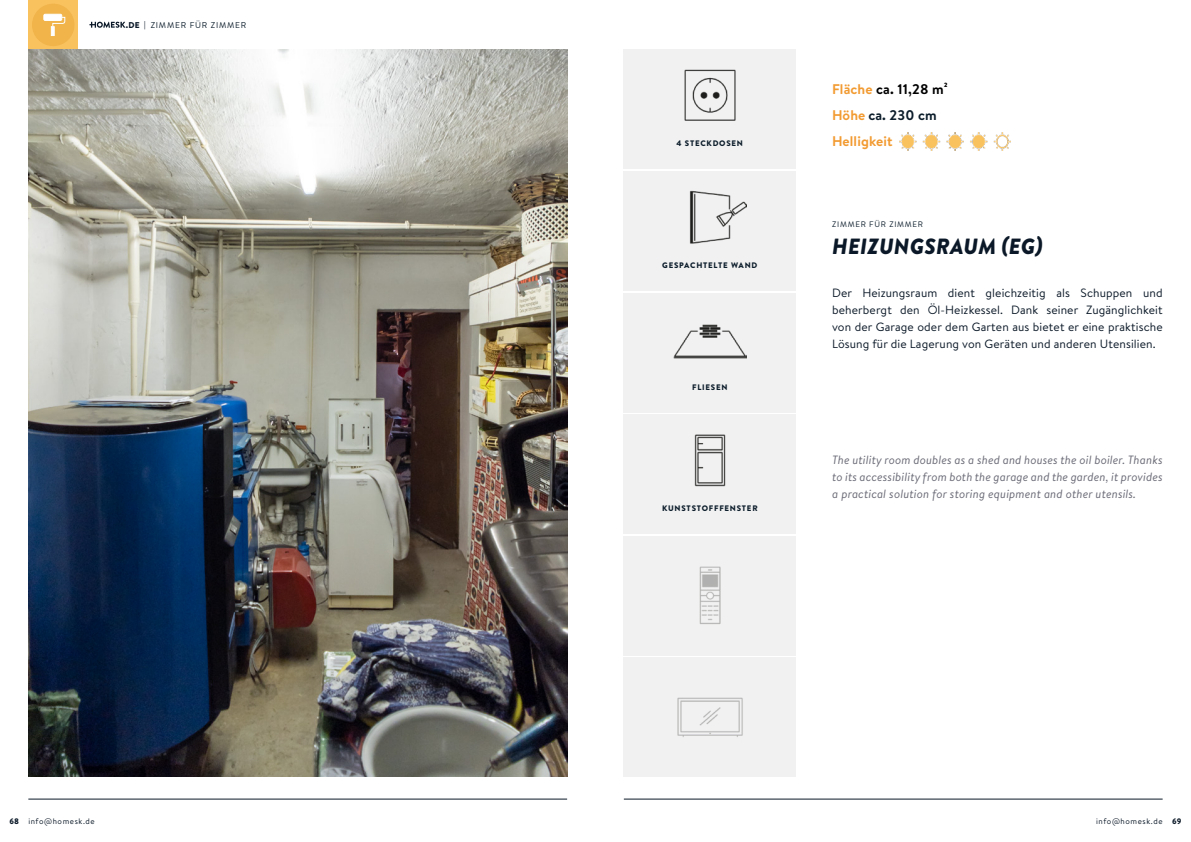
<style>
.page{position:relative;width:1191px;height:842px;background:#fff}
.page>*{position:absolute;margin:0;border:0;box-sizing:border-box;transform-origin:0 0}
.Notes{font:italic 900 22px "Brandon Text";letter-spacing:.015em;color:#0a1827}
.Fließtext{font:700 14px "Brandon Text";letter-spacing:.01em;color:#000}
.Fließtext-2{font:700 14px "Brandon Text";letter-spacing:.01em;color:#0c1d2b}
.Fließtext-3{font:700 14px "Brandon Text";letter-spacing:.01em;color:#f29b32}
.Notes-2{font:12px/17px "Brandon Text";letter-spacing:.01em;color:#0a1827;text-align:justify}
.Notes-3{font:italic 12px/17px "Brandon Text";letter-spacing:.01em;color:#696a76;text-align:justify}
.Fließtext-4{font:8.4px "Brandon Text";letter-spacing:.095em;color:#0c1d2b}
.t1{font:900 8.4px "Brandon Text";color:#0a1827}
.Fließtext-5{font:900 8px "Brandon Text";letter-spacing:.095em;color:#0c1d2b}
.t2{font:8px "Brandon Text";letter-spacing:.075em;color:#0a1827}
.Fließtext-6{font:8px "Brandon Text";letter-spacing:.095em;color:#0c1d2b}
.t3{font:900 8px "Brandon Text";color:#0a1827}
.s1{font-weight:900;color:#0a1827}
.s2{color:#f29b32}
.s3{font-weight:900}
</style>
<div class="page">
<svg style="left:89px;top:22px;width:36px;height:6px"></svg>
<div style="left:28px;top:0;width:50px;height:50px;background:#fac25f"></div>
<div style="left:32px;top:4px;width:42px;height:42px;background:#f0b44a;border-radius:50%"></div>
<div style="left:44px;top:14px;width:18px;height:6px;background:#fff"></div>
<div style="left:43px;top:14px;width:19px;height:7px;border:1px solid #fff"></div>
<svg style="left:51px;top:26px;width:4px;height:10px"></svg>
<svg style="left:52px;top:16px;width:14px;height:11px"></svg>
<hr style="left:28px;top:799px;width:539px;height:1px;background:#0a1827">
<hr style="left:624px;top:799px;width:538px;height:1px;background:#0a1827">
<img style="left:28px;top:50px;width:539px;height:727px">
<div style="left:624px;top:50px;width:172px;height:119px;background:#f1f1f1"></div>
<div style="left:624px;top:171px;width:172px;height:120px;background:#f1f1f1"></div>
<div style="left:624px;top:414px;width:172px;height:120px;background:#f1f1f1"></div>
<div style="left:624px;top:293px;width:172px;height:119px;background:#f1f1f1"></div>
<div style="left:624px;top:536px;width:172px;height:119px;background:#f1f1f1"></div>
<div style="left:624px;top:657px;width:172px;height:120px;background:#f1f1f1"></div>
<img style="left:899px;top:133px;width:111px;height:17px">
<img style="left:673px;top:324px;width:73px;height:35px">
<img style="left:684px;top:69px;width:52px;height:52px">
<img style="left:699px;top:566px;width:22px;height:58px">
<img style="left:677px;top:697px;width:66px;height:40px">
<img style="left:694px;top:434px;width:32px;height:53px">
<img style="left:689px;top:190px;width:57px;height:54px">
<p class="Fließtext-4" style="left:144px;top:19px;width:104px"><span class="s1">|</span> ZIMMER FÜR ZIMMER</p>
<p class="t1" style="left:126px;top:19px;width:15px">.DE</p>
<p class="Fließtext-5" style="left:676px;top:138px;width:68px">4 STECKDOSEN</p>
<p class="Fließtext-5" style="left:662px;top:260px;width:97px">GESPACHTELTE WAND</p>
<p class="Fließtext-5" style="left:692px;top:381px;width:37px">FLIESEN</p>
<p class="Fließtext-5" style="left:662px;top:502px;width:97px">KUNSTSTOFFFENSTER</p>
<p class="Fließtext" style="left:832px;top:80px;width:117px"><span class="s2">Fläche</span> ca. 11,28 m²</p>
<p class="Fließtext-2" style="left:832px;top:106px;width:106px"><span class="s2">Höhe</span> ca. 230 cm</p>
<p class="Fließtext-3" style="left:832px;top:132px;width:62px">Helligkeit</p>
<p class="Fließtext-6" style="left:832px;top:219px;width:92px">ZIMMER FÜR ZIMMER</p>
<p class="Notes" style="left:832px;top:230px;width:212px">HEIZUNGSRAUM (EG)</p>
<p class="Notes-2" style="left:832px;top:284px;width:332px">Der Heizungsraum dient gleichzeitig als Schuppen und beherbergt den Öl-Heizkessel. Dank seiner Zugänglichkeit von der Garage oder dem Garten aus bietet er eine praktische Lösung für die Lagerung von Geräten und anderen Utensilien.</p>
<p class="Notes-3" style="left:832px;top:451px;width:332px">The utility room doubles as a shed and houses the oil boiler. Thanks to its accessibility from both the garage and the garden, it provides a practical solution for storing equipment and other utensils.</p>
<p class="t3" style="left:9px;top:815px;width:11px">68</p>
<p class="t2" style="left:28px;top:815px;width:68px">info@homesk.de</p>
<p class="t2" style="left:1096px;top:815px;width:87px">info@homesk.de <span class="s3">69</span></p>
</div>
